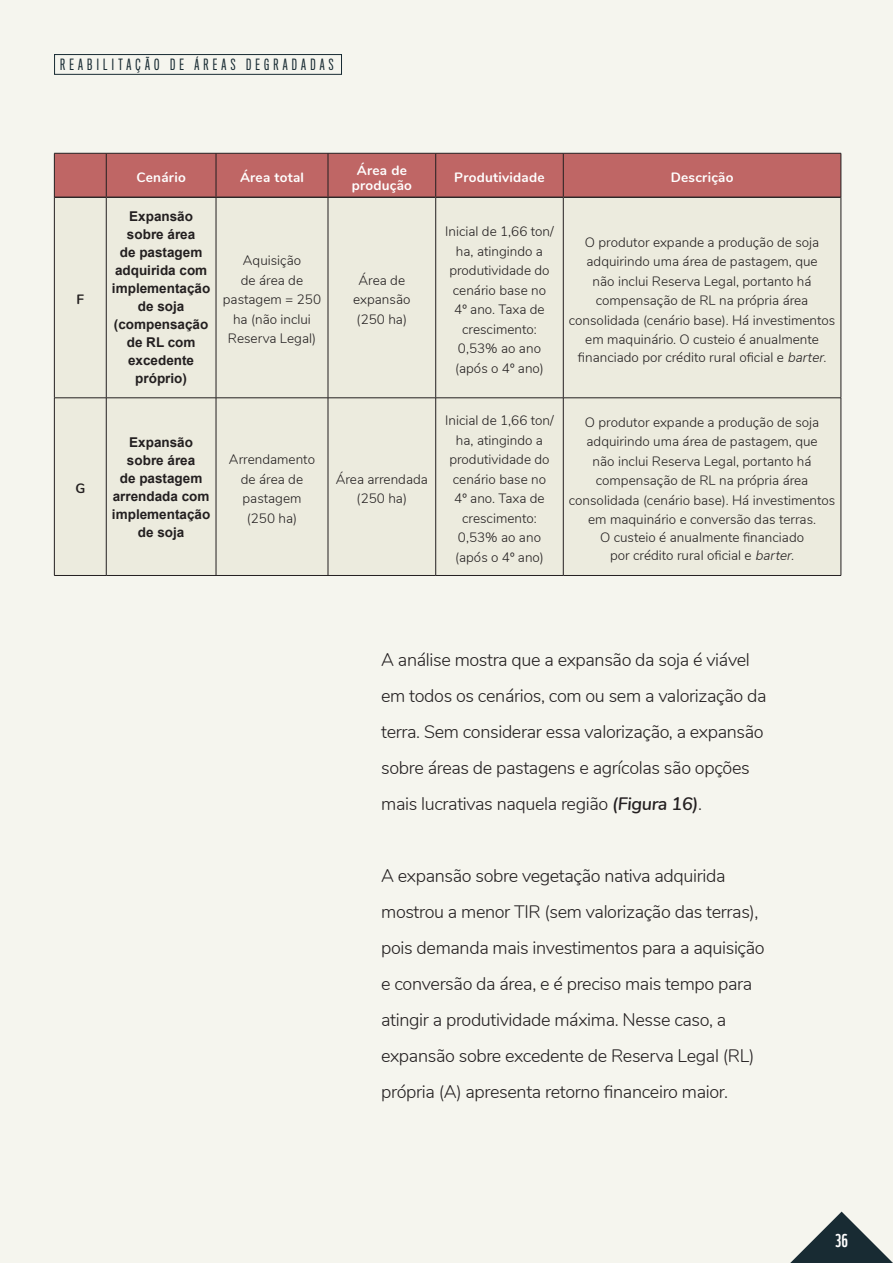
<style>
.page{position:relative;width:893px;height:1263px;background:#f5f5ee}
.page>*{position:absolute;margin:0;border:0;box-sizing:border-box;transform-origin:0 0}
.t1{font:300 18px/36px "Nunito";letter-spacing:-.02em;color:#231f20}
.t2{font:18px "WWF";color:#fff}
.t3{font:14.25px "Titling Gothic FB Comp";letter-spacing:.3em;color:#182b33}
.Info_Texto_Gráficos{font:300 13.5px/19.5px "Nunito";color:#231f20;text-align:center}
.Info_Texto_Gráficos-2{font:700 13.5px/18px "Arial";color:#231f20;text-align:center}
.Info_Texto_Gráficos-3{font:700 13.5px/15px "Nunito";letter-spacing:.02em;color:#fff;text-align:center}
.Info_Texto_Gráficos-4{font:700 13.5px "Nunito";color:#231f20}
.s1{font-style:italic}
.s2{font-weight:600;font-style:italic}
</style>
<div class="page">
<svg style="left:790px;top:1211px;width:103px;height:52px"></svg>
<div style="left:54px;top:54px;width:288px;height:21px;border:1px solid #182b33"></div>
<div style="left:55px;top:154px;width:786px;height:43px;background:#bf6665"></div>
<div style="left:55px;top:198px;width:786px;height:377px;background:#ecebde"></div>
<hr style="left:54px;top:153px;width:1px;height:44px;background:#231f20">
<hr style="left:106px;top:153px;width:1px;height:44px;background:#231f20">
<hr style="left:216px;top:153px;width:1px;height:44px;background:#231f20">
<hr style="left:328px;top:153px;width:1px;height:44px;background:#231f20">
<hr style="left:435px;top:153px;width:1px;height:44px;background:#231f20">
<hr style="left:563px;top:153px;width:1px;height:44px;background:#231f20">
<hr style="left:841px;top:153px;width:1px;height:44px;background:#231f20">
<hr style="left:54px;top:197px;width:1px;height:201px;background:#231f20">
<hr style="left:106px;top:198px;width:1px;height:200px;background:#231f20">
<hr style="left:216px;top:198px;width:1px;height:200px;background:#231f20">
<hr style="left:328px;top:198px;width:1px;height:200px;background:#231f20">
<hr style="left:435px;top:198px;width:1px;height:200px;background:#231f20">
<hr style="left:563px;top:198px;width:1px;height:200px;background:#231f20">
<hr style="left:841px;top:197px;width:1px;height:201px;background:#231f20">
<hr style="left:54px;top:398px;width:1px;height:177px;background:#231f20">
<hr style="left:106px;top:398px;width:1px;height:177px;background:#231f20">
<hr style="left:216px;top:398px;width:1px;height:177px;background:#231f20">
<hr style="left:328px;top:398px;width:1px;height:177px;background:#231f20">
<hr style="left:435px;top:398px;width:1px;height:177px;background:#231f20">
<hr style="left:563px;top:398px;width:1px;height:177px;background:#231f20">
<hr style="left:841px;top:398px;width:1px;height:177px;background:#231f20">
<hr style="left:54px;top:153px;width:52px;height:1px;background:#231f20">
<hr style="left:106px;top:153px;width:110px;height:1px;background:#231f20">
<hr style="left:216px;top:153px;width:112px;height:1px;background:#231f20">
<hr style="left:328px;top:153px;width:108px;height:1px;background:#231f20">
<hr style="left:436px;top:153px;width:127px;height:1px;background:#231f20">
<hr style="left:563px;top:153px;width:278px;height:1px;background:#231f20">
<hr style="left:55px;top:197px;width:51px;height:1px;background:#231f20">
<hr style="left:106px;top:197px;width:110px;height:1px;background:#231f20">
<hr style="left:216px;top:197px;width:112px;height:1px;background:#231f20">
<hr style="left:328px;top:197px;width:108px;height:1px;background:#231f20">
<hr style="left:436px;top:197px;width:127px;height:1px;background:#231f20">
<hr style="left:563px;top:197px;width:278px;height:1px;background:#231f20">
<hr style="left:54px;top:398px;width:52px;height:1px;background:#231f20">
<hr style="left:106px;top:398px;width:110px;height:1px;background:#231f20">
<hr style="left:216px;top:398px;width:112px;height:1px;background:#231f20">
<hr style="left:328px;top:398px;width:108px;height:1px;background:#231f20">
<hr style="left:436px;top:398px;width:127px;height:1px;background:#231f20">
<hr style="left:563px;top:398px;width:278px;height:1px;background:#231f20">
<hr style="left:54px;top:575px;width:52px;height:1px;background:#231f20">
<hr style="left:106px;top:575px;width:110px;height:1px;background:#231f20">
<hr style="left:216px;top:575px;width:112px;height:1px;background:#231f20">
<hr style="left:328px;top:575px;width:108px;height:1px;background:#231f20">
<hr style="left:436px;top:575px;width:127px;height:1px;background:#231f20">
<hr style="left:563px;top:575px;width:278px;height:1px;background:#231f20">
<p class="t3" style="left:60px;top:56px;width:275px">REABILITAÇÃO DE ÁREAS DEGRADADAS</p>
<p class="Info_Texto_Gráficos-4" style="left:76px;top:290px;width:9px">F</p>
<p class="Info_Texto_Gráficos-4" style="left:75px;top:479px;width:11px">G</p>
<p class="Info_Texto_Gráficos-3" style="left:136px;top:169px;width:51px">Cenário</p>
<p class="Info_Texto_Gráficos-3" style="left:240px;top:169px;width:66px">Área total</p>
<p class="Info_Texto_Gráficos-3" style="left:352px;top:162px;width:62px">Área de produção</p>
<p class="Info_Texto_Gráficos-3" style="left:454px;top:169px;width:92px">Produtividade</p>
<p class="Info_Texto_Gráficos-3" style="left:671px;top:169px;width:64px">Descrição</p>
<p class="Info_Texto_Gráficos-2" style="left:112px;top:208px;width:100px">Expansão sobre área<br>de pastagem adquirida com implementação de soja (compensação de RL com excedente próprio)</p>
<p class="Info_Texto_Gráficos" style="left:223px;top:250px;width:100px">Aquisição<br>de área de pastagem = 250 ha (não inclui<br>Reserva Legal)</p>
<p class="Info_Texto_Gráficos" style="left:353px;top:270px;width:59px">Área de expansão (250 ha)</p>
<p class="Info_Texto_Gráficos-2" style="left:112px;top:433px;width:100px">Expansão sobre área<br>de pastagem arrendada com implementação de soja</p>
<p class="Info_Texto_Gráficos" style="left:229px;top:449px;width:88px">Arrendamento de área de pastagem (250 ha)</p>
<p class="Info_Texto_Gráficos" style="left:336px;top:468px;width:94px">Área arrendada (250 ha)</p>
<p class="Info_Texto_Gráficos" style="left:445px;top:221px;width:110px">Inicial de 1,66 ton/ ha, atingindo a produtividade do cenário base no<br>4º ano. Taxa de crescimento:<br>0,53% ao ano (após o 4º ano)</p>
<p class="Info_Texto_Gráficos" style="left:569px;top:231px;width:268px">O produtor expande a produção de soja adquirindo uma área de pastagem, que<br>não inclui Reserva Legal, portanto há compensação de RL na própria área consolidada (cenário base). Há investimentos em maquinário. O custeio é anualmente</p>
<p class="Info_Texto_Gráficos" style="left:578px;top:347px;width:250px">financiado por crédito rural oficial e <span class="s1">barter</span>.</p>
<p class="Info_Texto_Gráficos" style="left:445px;top:410px;width:110px">Inicial de 1,66 ton/ ha, atingindo a produtividade do cenário base no<br>4º ano. Taxa de crescimento:<br>0,53% ao ano (após o 4º ano)</p>
<p class="Info_Texto_Gráficos" style="left:569px;top:411px;width:268px">O produtor expande a produção de soja adquirindo uma área de pastagem, que<br>não inclui Reserva Legal, portanto há compensação de RL na própria área consolidada (cenário base). Há investimentos em maquinário e conversão das terras.</p>
<p class="Info_Texto_Gráficos" style="left:600px;top:528px;width:205px;line-height:18px">O custeio é anualmente financiado por crédito rural oficial e <span class="s1">barter</span>.</p>
<p class="t1" style="left:381px;top:641px;width:387px">A análise mostra que a expansão da soja é viável em todos os cenários, com ou sem a valorização da terra. Sem considerar essa valorização, a expansão sobre áreas de pastagens e agrícolas são opções mais lucrativas naquela região <span class="s2">(Figura 16)</span>.</p>
<p class="t1" style="left:381px;top:857px;width:385px">A expansão sobre vegetação nativa adquirida mostrou a menor TIR (sem valorização das terras), pois demanda mais investimentos para a aquisição e conversão da área, e é preciso mais tempo para atingir a produtividade máxima. Nesse caso, a expansão sobre excedente de Reserva Legal (RL) própria (A) apresenta retorno financeiro maior.</p>
<h1 class="t2" style="left:835px;top:1226px;width:15px">36</h1>
</div>
